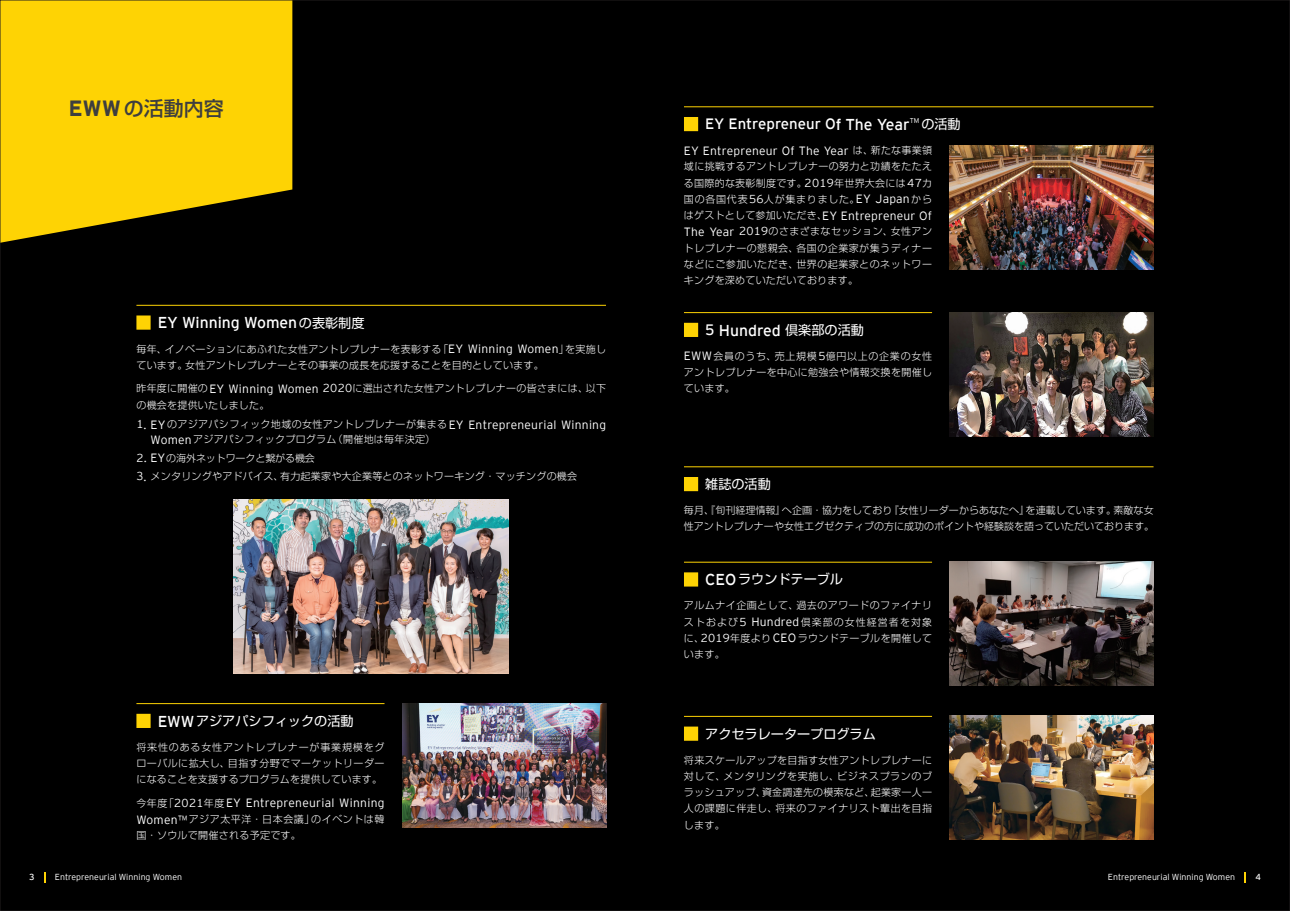
<style>
.page{position:relative;width:1290px;height:911px;background:#000}
.page>*{position:absolute;margin:0;border:0;box-sizing:border-box;transform-origin:0 0}
.t1{font:500 20px "Shin Go Pro";color:#3e3e3f}
.t2{font:15.75px "EY Interstate";color:#fff}
.t3{font:15px "EY Interstate";color:#fff}
.t4{font:13.12px "Shin Go Pro";color:#fff}
.t5{font:300 12px "EY Interstate";letter-spacing:.02em;color:#fff}
.t6{font:300 10px/16.2px "Shin Go Pro";letter-spacing:.025em;color:#fff;text-align:justify}
.t7{font:300 10px/16.2px "Shin Go Pro";color:#fff}
.t8{font:300 10px/16.2px "Shin Go Pro";letter-spacing:.055em;color:#fff}
.t9{font:300 10px "Shin Go Pro";letter-spacing:-.01em;color:#fff}
.t10{font:300 8.75px "EY Interstate";color:#fff}
.t11{font:8.75px "EY Interstate";color:#fff}
.s1{font-family:"EY Interstate";font-weight:700;font-size:22px}
.s2{font-family:"Shin Go Pro";font-size:13.12px}
.s3{font-family:"EY Interstate";font-size:12px}
.s4{font-family:"EY Interstate";font-size:11.5px}
.s5{font-size:11.5px}
.s6{font-family:"Shin Go Pro";font-size:10px}
.s7{font-family:"EY Interstate";font-size:15.75px}
.s8{font-size:15.75px}
.s9{font-size:15.12px}
</style>
<div class="page">
<svg style="left:44px;top:872px;width:2px;height:10px"></svg>
<svg style="left:2px;top:2px;width:290px;height:241px;background:#e1bb03"></svg>
<hr style="left:684px;top:106px;width:469px;height:1px;background:#fed304">
<div style="left:684px;top:117px;width:14px;height:14px;background:#fed304"></div>
<img style="left:950px;top:145px;width:203px;height:124px">
<hr style="left:684px;top:312px;width:248px;height:1px;background:#fed304">
<div style="left:684px;top:323px;width:14px;height:14px;background:#fed304"></div>
<img style="left:950px;top:312px;width:203px;height:124px">
<hr style="left:684px;top:466px;width:469px;height:1px;background:#fed304">
<div style="left:684px;top:477px;width:14px;height:14px;background:#fed304"></div>
<hr style="left:684px;top:562px;width:248px;height:1px;background:#fed304">
<div style="left:684px;top:572px;width:14px;height:14px;background:#fed304"></div>
<img style="left:950px;top:562px;width:203px;height:124px">
<hr style="left:684px;top:716px;width:248px;height:1px;background:#fed304">
<div style="left:684px;top:726px;width:14px;height:14px;background:#fed304"></div>
<img style="left:950px;top:716px;width:203px;height:124px">
<hr style="left:136px;top:305px;width:470px;height:1px;background:#fed304">
<div style="left:136px;top:315px;width:15px;height:15px;background:#fed304"></div>
<img style="left:234px;top:499px;width:274px;height:174px">
<hr style="left:136px;top:703px;width:248px;height:1px;background:#fed304">
<div style="left:136px;top:714px;width:15px;height:14px;background:#fed304"></div>
<img style="left:402px;top:703px;width:204px;height:124px">
<h1 class="t1" style="left:68px;top:92px;width:157px"><span class="s1">EWW</span>の活動内容</h1>
<h2 class="t2" style="left:158px;top:311px;width:208px">EY Winning Women<span class="s2">の表彰制度</span></h2>
<p class="t6" style="left:136px;top:339px;width:471px">毎年、イノベーションにあふれた女性アントレプレナーを表彰する「<span class="s3">EY Winning Women</span>」を実施しています。女性アントレプレナーとその事業の成長を応援することを目的としています。</p>
<p class="t6" style="left:136px;top:379px;width:471px">昨年度に開催の<span class="s3">EY Winning Women</span> <span class="s4">2020</span>に選出された女性アントレプレナーの皆さまには、以下の機会を提供いたしました。</p>
<p class="t5" style="left:136px;top:416px;width:471px"><span class="s5">1</span>. EY<span class="s6">のアジアパシフィック地域の女性アントレプレナーが集まる</span>EY Entrepreneurial Winning</p>
<p class="t6" style="left:151px;top:430px;width:286px"><span class="s3">Women</span>アジアパシフィックプログラム（開催地は毎年決定）</p>
<p class="t9" style="left:136px;top:450px;width:180px"><span class="s4">2</span><span class="s3">. EY</span>の海外ネットワークと繋がる機会</p>
<p class="t6" style="left:136px;top:467px;width:442px"><span class="s4">3</span><span class="s3">.</span> メンタリングやアドバイス、有力起業家や大企業等とのネットワーキング・マッチングの機会</p>
<h3 class="t4" style="left:158px;top:710px;width:197px"><span class="s7">EWW</span>アジアパシフィックの活動</h3>
<p class="t6" style="left:136px;top:737px;width:250px">将来性のある女性アントレプレナーが事業規模をグローバルに拡大し、目指す分野でマーケットリーダーになることを支援するプログラムを提供しています。</p>
<p class="t5" style="left:136px;top:794px;width:250px"><span class="s6">今年度「</span><span class="s5">2021</span><span class="s6">年度</span>EY Entrepreneurial Winning</p>
<p class="t8" style="left:136px;top:810px;width:250px"><span class="s3">Women™</span>アジア太平洋・日本会議」のイベントは韓国・ソウルで開催される予定です。</p>
<h3 class="t3" style="left:705px;top:113px;width:206px">EY Entrepreneur O<span class="s8">f The Year</span></h3>
<h3 class="t4" style="left:910px;top:113px;width:52px"><sup>TM</sup> の活動</h3>
<p class="t5" style="left:684px;top:142px;width:250px">EY Entrepreneur Of The Year <span class="s6">は、新たな事業領</span></p>
<p class="t6" style="left:684px;top:157px;width:250px">域に挑戦するアントレプレナーの努力と功績をたたえる国際的な表彰制度です。<span class="s4">2019</span>年世界大会には<span class="s4">47</span>カ国の各国代表<span class="s4">56</span>人が集まりました。<span class="s3">EY Japan</span>から</p>
<p class="t5" style="left:684px;top:207px;width:250px"><span class="s6">はゲストとして参加いただき、</span>EY Entrepreneur Of</p>
<p class="t6" style="left:684px;top:222px;width:250px"><span class="s3">The Year</span> <span class="s4">2019</span>のさまざまなセッション、女性アントレプレナーの懇親会、各国の企業家が集うディナーなどにご参加いただき、世界の起業家とのネットワーキングを深めていただいております。</p>
<h2 class="t2" style="left:705px;top:319px;width:160px"><span class="s9">5</span> Hundred <span class="s2">倶楽部の活動</span></h2>
<p class="t6" style="left:684px;top:347px;width:250px"><span class="s3">EWW</span>会員のうち、売上規模<span class="s4">5</span>億円以上の企業の女性アントレプレナーを中心に勉強会や情報交換を開催しています。</p>
<h3 class="t4" style="left:705px;top:473px;width:67px">雑誌の活動</h3>
<p class="t7" style="left:684px;top:501px;width:471px">毎月、『旬刊経理情報』へ企画・協力をしており『女性リーダーからあなたへ』を連載しています。素敵な女性アントレプレナーや女性エグゼクティブの方に成功のポイントや経験談を語っていただいております。</p>
<h3 class="t4" style="left:705px;top:568px;width:139px"><span class="s7">CEO</span>ラウンドテーブル</h3>
<p class="t6" style="left:684px;top:596px;width:250px">アルムナイ企画として、過去のアワードのファイナリストおよび<span class="s4">5</span> <span class="s3">Hundred</span>倶楽部の女性経営者を対象に、<span class="s4">2019</span>年度より<span class="s3">CEO</span>ラウンドテーブルを開催しています。</p>
<h3 class="t4" style="left:705px;top:723px;width:172px">アクセラレータープログラム</h3>
<p class="t6" style="left:684px;top:750px;width:250px">将来スケールアップを目指す女性アントレプレナーに対して、メンタリングを実施し、ビジネスプランのブラッシュアップ、資金調達先の模索など、起業家一人一人の課題に伴走し、将来のファイナリスト輩出を目指します。</p>
<p class="t11" style="left:29px;top:871px;width:7px">3</p>
<p class="t10" style="left:55px;top:871px;width:129px">Entrepreneurial Winning Women</p>
<p class="t10" style="left:1108px;top:871px;width:129px">Entrepreneurial Winning Women</p>
<p class="t11" style="left:1255px;top:871px;width:7px">4</p>
</div>
